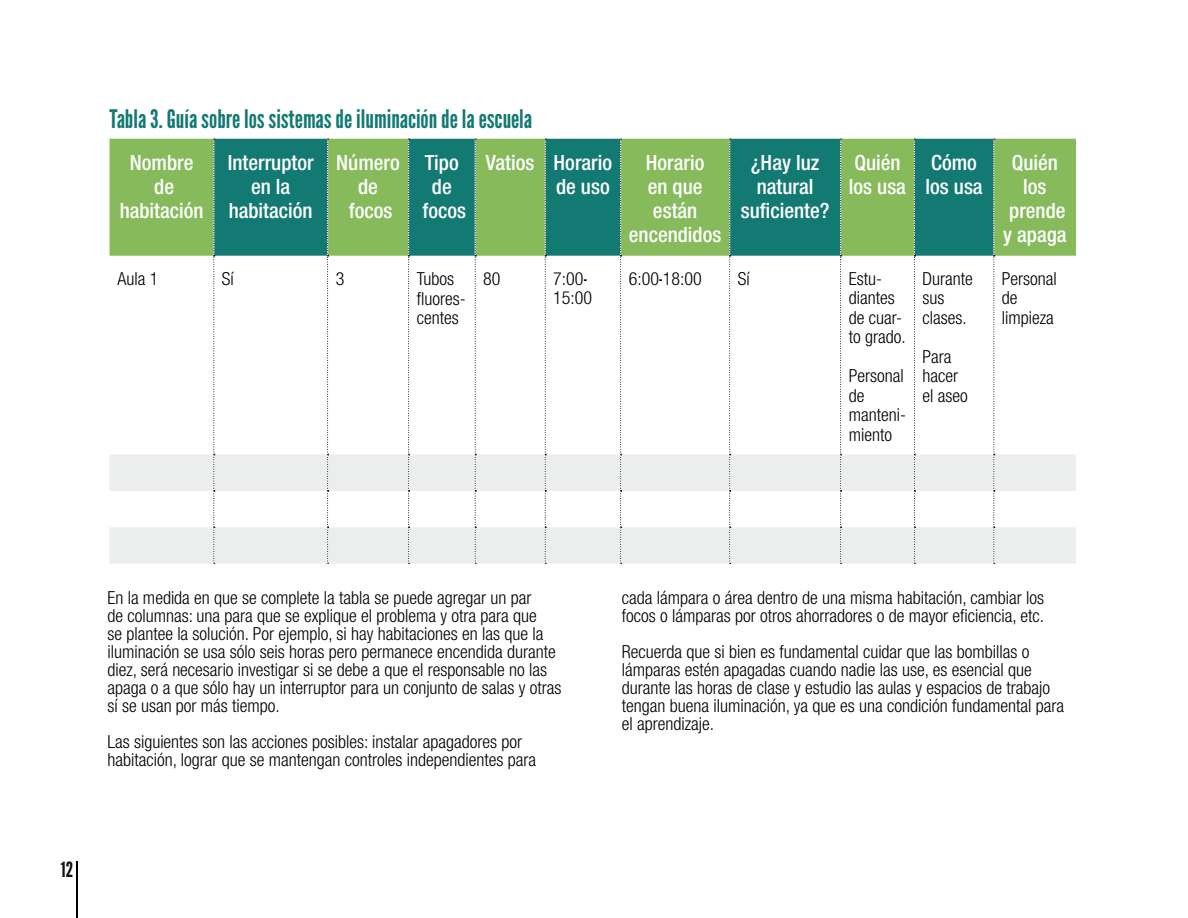
<style>
.page{position:relative;width:1188px;height:918px;background:#fff}
.page>*{position:absolute;margin:0;border:0;box-sizing:border-box;transform-origin:0 0}
.t1{font:25.5px "League Gothic";color:#137973}
.t2{font:500 condensed 21px/24px "Helvetica Neue";color:#fff;text-align:center}
.t3{font:21px "League Gothic";color:#111211}
.t4{font:300 condensed 18px/19.5px "Helvetica Neue";color:#000}
.s1{font-family:"League Gothic";font-weight:400;font-stretch:normal}
</style>
<div class="page">
<hr style="left:77px;top:861px;width:1px;height:57px;background:#000">
<div style="left:110px;top:139px;width:966px;height:117px;background:#86ba5b"></div>
<svg style="left:215px;top:139px;width:778px;height:117px;background:#449569"></svg>
<svg style="left:110px;top:455px;width:966px;height:109px;fill:#eceded"></svg>
<svg style="left:213px;top:139px;width:2px;height:425px"></svg>
<svg style="left:327px;top:139px;width:2px;height:425px"></svg>
<svg style="left:408px;top:139px;width:2px;height:425px"></svg>
<svg style="left:475px;top:139px;width:1px;height:425px"></svg>
<svg style="left:545px;top:139px;width:1px;height:425px"></svg>
<svg style="left:620px;top:139px;width:2px;height:425px"></svg>
<svg style="left:729px;top:139px;width:2px;height:425px"></svg>
<svg style="left:840px;top:139px;width:2px;height:425px"></svg>
<svg style="left:914px;top:139px;width:1px;height:425px"></svg>
<svg style="left:993px;top:139px;width:2px;height:425px"></svg>
<h1 class="t1" style="left:110px;top:104px;width:424px">Tabla 3. Guía sobre los sistemas de iluminación de la escuela</h1>
<p class="t2" style="left:120px;top:150px;width:85px">Nombre de habitación</p>
<p class="t2" style="left:228px;top:150px;width:87px">Interruptor en la habitación</p>
<p class="t2" style="left:336px;top:150px;width:65px">Número de focos</p>
<p class="t2" style="left:423px;top:150px;width:45px">Tipo de focos</p>
<p class="t2" style="left:486px;top:150px;width:128px;text-align:right">Vatios Horario de uso</p>
<p class="t2" style="left:629px;top:150px;width:94px">Horario<br>en que están encendidos</p>
<p class="t2" style="left:741px;top:150px;width:90px">¿Hay luz natural suficiente?</p>
<p class="t2" style="left:849px;top:150px;width:59px;text-align:left">Quién los usa</p>
<p class="t2" style="left:926px;top:150px;width:59px;text-align:left">Cómo los usa</p>
<p class="t2" style="left:1003px;top:150px;width:65px">Quién los prende y apaga</p>
<p class="t4" style="left:118px;top:269px;width:42px">Aula 1</p>
<p class="t4" style="left:222px;top:269px;width:13px">Sí</p>
<p class="t4" style="left:336px;top:269px;width:10px">3</p>
<p class="t4" style="left:417px;top:269px;width:50px">Tubos fluores&shy;centes</p>
<p class="t4" style="left:483px;top:269px;width:19px">80</p>
<p class="t4" style="left:553px;top:269px;width:40px">7:00<span class="s1">-<br></span>15:00</p>
<p class="t4" style="left:629px;top:269px;width:75px">6:00<span class="s1">-</span>18:00</p>
<p class="t4" style="left:738px;top:269px;width:13px">Sí</p>
<p class="t4" style="left:849px;top:269px;width:59px">Estu&shy;diantes de cuar&shy;to grado.</p>
<p class="t4" style="left:849px;top:366px;width:59px">Personal de manteni&shy;miento</p>
<p class="t4" style="left:1002px;top:269px;width:56px">Personal de limpieza</p>
<p class="t4" style="left:923px;top:269px;width:52px">Durante sus clases.</p>
<p class="t4" style="left:923px;top:347px;width:47px">Para hacer el aseo</p>
<p class="t4" style="left:107px;top:588px;width:456px;line-height:18px">En la medida en que se complete la tabla se puede agregar un par<br>de columnas: una para que se explique el problema y otra para que<br>se plantee la solución. Por ejemplo, si hay habitaciones en las que la iluminación se usa sólo seis horas pero permanece encendida durante diez, será necesario investigar si se debe a que el responsable no las apaga o a que sólo hay un interruptor para un conjunto de salas y otras sí se usan por más tiempo.</p>
<p class="t4" style="left:107px;top:732px;width:430px;line-height:18px">Las siguientes son las acciones posibles: instalar apagadores por habitación, lograr que se mantengan controles independientes para</p>
<p class="t3" style="left:61px;top:857px;width:14px">12</p>
<p class="t4" style="left:622px;top:588px;width:424px;line-height:18px">cada lámpara o área dentro de una misma habitación, cambiar los focos o lámparas por otros ahorradores o de mayor eficiencia, etc.</p>
<p class="t4" style="left:622px;top:642px;width:444px;line-height:18px">Recuerda que si bien es fundamental cuidar que las bombillas o lámparas estén apagadas cuando nadie las use, es esencial que durante las horas de clase y estudio las aulas y espacios de trabajo tengan buena iluminación, ya que es una condición fundamental para el aprendizaje.</p>
</div>
